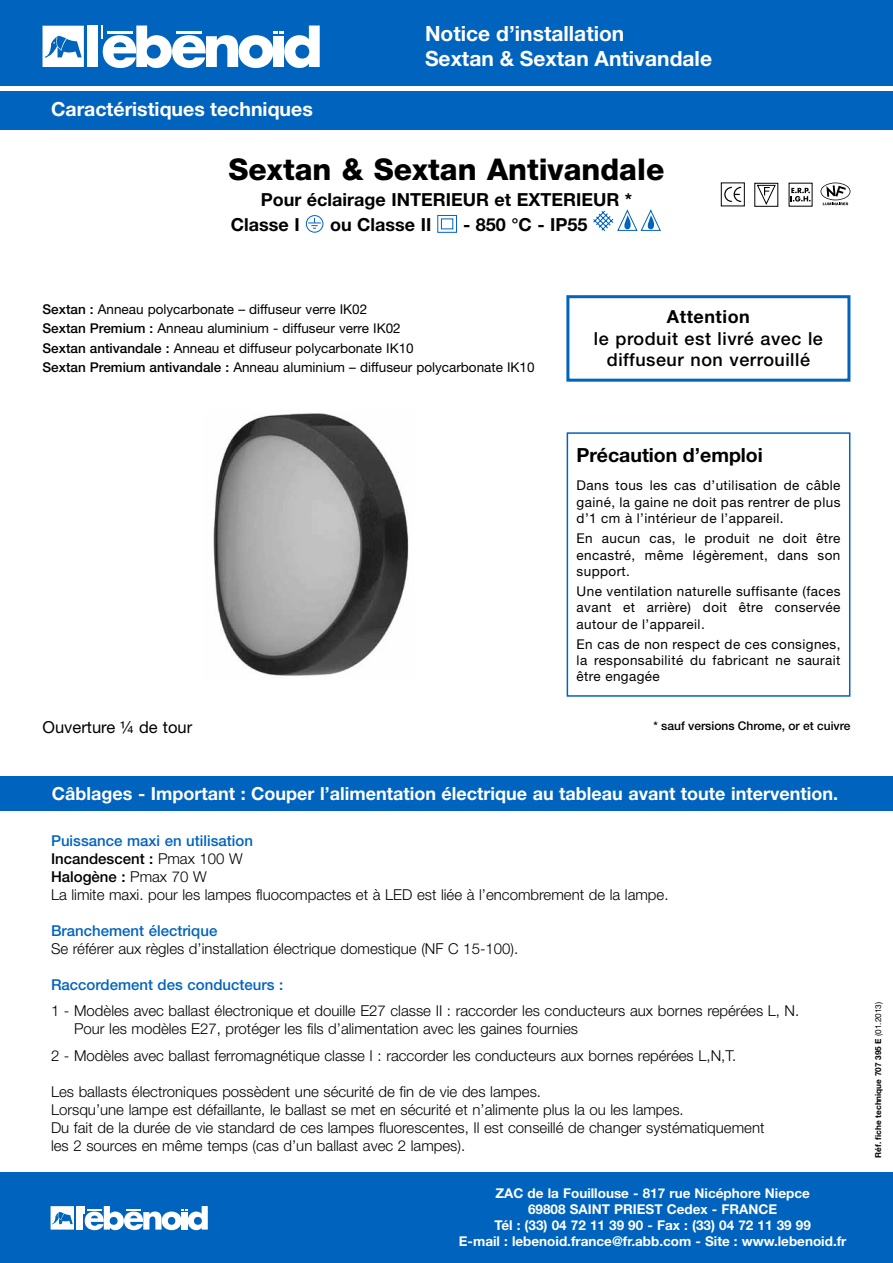
<style>
.page{position:relative;width:893px;height:1263px;background:#fff}
.page>*{position:absolute;margin:0;border:0;box-sizing:border-box;transform-origin:0 0}
.t1{font:800 30px "Helvetica Neue LT Std";color:#000}
.t2{font:700 21px/25.5px "Helvetica Neue LT Std";color:#fff}
.t3{font:700 19.5px "Helvetica Neue LT Std";color:#fff}
.t4{font:700 19.5px "Helvetica Neue LT Std";color:#000}
.t5{font:700 18px "Helvetica Neue LT Std";color:#fff}
.t6{font:700 18px/25.5px "Helvetica Neue LT Std";color:#000}
.t7{font:500 18px/21.6px "Helvetica Neue LT Std";letter-spacing:.03em;color:#000;text-align:center}
.t8{font:700 18px "Helvetica Neue LT Std";letter-spacing:.03em;color:#000}
.t9{font:16.5px "Helvetica Neue LT Std";color:#000}
.t10{font:300 15px/18px "Helvetica Neue LT Std";color:#000}
.t11{font:500 15px "Helvetica Neue LT Std";color:#0063bd}
.t12{font:13.5px/16.2px "Helvetica Neue LT Std";letter-spacing:.03em;color:#000;text-align:justify}
.t13{font:13.5px/19.5px "Helvetica Neue LT Std";color:#000}
.t14{font:700 13.5px/16.2px "Helvetica Neue LT Std";color:#fff;text-align:center}
.t15{font:500 12px "Helvetica Neue LT Std";color:#000}
.t16{font:700 8.25px "Helvetica Neue LT Std";color:#000}
.s1{font-weight:500}
.s2{font-weight:500;color:#0063bd}
.s3{font-weight:400}
</style>
<div class="page">
<div style="left:0;top:0;width:893px;height:85px;background:#0063bd"></div>
<div style="left:0;top:91px;width:893px;height:39px;background:#0063bd"></div>
<div style="left:0;top:776px;width:893px;height:34px;background:#0063bd"></div>
<div style="left:0;top:1173px;width:893px;height:90px;background:#0063bd"></div>
<svg style="left:43px;top:26px;width:41px;height:41px"></svg>
<div style="left:87px;top:26px;width:11px;height:41px;background:#fff"></div>
<svg style="left:101px;top:26px;width:219px;height:42px"></svg>
<svg style="left:51px;top:1206px;width:23px;height:23px"></svg>
<div style="left:76px;top:1206px;width:6px;height:23px;background:#fff"></div>
<svg style="left:84px;top:1206px;width:124px;height:24px"></svg>
<div style="left:306px;top:215px;width:17px;height:18px;border:1px solid #0063bd;border-radius:50%"></div>
<svg style="left:308px;top:218px;width:13px;height:11px"></svg>
<svg style="left:437px;top:215px;width:20px;height:18px"></svg>
<svg style="left:593px;top:210px;width:67px;height:21px"></svg>
<img style="left:213px;top:413px;width:196px;height:263px">
<div style="left:567px;top:432px;width:283px;height:265px;border:2px solid #0063bd"></div>
<svg style="left:820px;top:183px;width:30px;height:22px"></svg>
<svg style="left:788px;top:182px;width:25px;height:25px"></svg>
<div style="left:789px;top:183px;width:23px;height:23px;background:#fff"></div>
<svg style="left:791px;top:188px;width:20px;height:14px"></svg>
<svg style="left:754px;top:182px;width:25px;height:25px"></svg>
<div style="left:755px;top:183px;width:23px;height:23px;background:#fff"></div>
<div style="left:754px;top:183px;width:24px;height:24px;border:1px solid #000"></div>
<svg style="left:757px;top:185px;width:19px;height:20px"></svg>
<svg style="left:720px;top:182px;width:25px;height:25px"></svg>
<div style="left:721px;top:183px;width:23px;height:23px;background:#fff"></div>
<div style="left:721px;top:183px;width:24px;height:23px;border:1px solid #000"></div>
<svg style="left:724px;top:186px;width:18px;height:16px"></svg>
<div style="left:566px;top:295px;width:284px;height:87px;border:3px solid #0063bd"></div>
<h3 class="t3" style="left:51px;top:97px;width:263px">Caractéristiques techniques</h3>
<h2 class="t2" style="left:425px;top:20px;width:289px">Notice d’installation<br>Sextan &amp; Sextan Antivandale</h2>
<h1 class="t1" style="left:229px;top:152px;width:437px">Sextan &amp; Sextan Antivandale</h1>
<p class="t6" style="left:231px;top:186px;width:403px;text-indent:30px">Pour éclairage INTERIEUR et EXTERIEUR *<br>Classe I</p>
<p class="t6" style="left:330px;top:212px;width:103px">ou Classe II</p>
<p class="t6" style="left:463px;top:212px;width:126px">- 850 °C - IP55</p>
<p class="t13" style="left:43px;top:299px;width:494px"><span class="s1">Sextan :</span> Anneau polycarbonate – diffuseur verre IK02<br><span class="s1">Sextan Premium :</span> Anneau aluminium - diffuseur verre IK02<br><span class="s1">Sextan antivandale :</span> Anneau et diffuseur polycarbonate IK10<br><span class="s1">Sextan Premium antivandale :</span> Anneau aluminium – diffuseur polycarbonate IK10</p>
<p class="t8" style="left:667px;top:306px;width:84px">Attention</p>
<p class="t7" style="left:594px;top:327px;width:230px">le produit est livré avec le diffuseur non verrouillé</p>
<p class="t9" style="left:43px;top:717px;width:151px">Ouverture ¼ de tour</p>
<h3 class="t4" style="left:577px;top:442px;width:188px">Précaution d’emploi</h3>
<p class="t12" style="left:577px;top:477px;width:265px">Dans tous les cas d’utilisation de câble gainé, la gaine ne doit pas rentrer de plus d’1 cm à l’intérieur de l’appareil.</p>
<p class="t12" style="left:577px;top:530px;width:265px">En aucun cas, le produit ne doit être encastré, même légèrement, dans son support.</p>
<p class="t12" style="left:577px;top:583px;width:265px">Une ventilation naturelle suffisante (faces avant et arrière) doit être conservée autour de l’appareil.</p>
<p class="t12" style="left:577px;top:636px;width:265px">En cas de non respect de ces consignes, la responsabilité du fabricant ne saurait être engagée</p>
<p class="t15" style="left:653px;top:718px;width:198px">* sauf versions Chrome, or et cuivre</p>
<p class="t5" style="left:52px;top:782px;width:788px">Câblages - Important : Couper l’alimentation électrique au tableau avant toute intervention.</p>
<p class="t10" style="left:51px;top:831px;width:619px"><span class="s2">Puissance maxi en utilisation<br></span><span class="s1">Incandescent :</span> Pmax 100 W<br><span class="s1">Halogène :</span> Pmax 70 W<br>La limite maxi. pour les lampes fluocompactes et à LED est liée à l’encombrement de la lampe.</p>
<p class="t11" style="left:51px;top:921px;width:168px">Branchement électrique</p>
<p class="t10" style="left:51px;top:939px;width:469px">Se référer aux règles d’installation électrique domestique (NF C 15-100).</p>
<p class="t11" style="left:51px;top:975px;width:234px">Raccordement des conducteurs :</p>
<p class="t10" style="left:74px;top:1001px;width:727px;text-indent:-23px">1 - Modèles avec ballast électronique et douille E27 classe II : raccorder les conducteurs aux bornes repérées L, N.<br>Pour les modèles E27, protéger les fils d’alimentation avec les gaines fournies</p>
<p class="t10" style="left:51px;top:1046px;width:687px">2 - Modèles avec ballast ferromagnétique classe I : raccorder les conducteurs aux bornes repérées L,N,T.</p>
<p class="t10" style="left:51px;top:1082px;width:715px">Les ballasts électroniques possèdent une sécurité de fin de vie des lampes.<br>Lorsqu’une lampe est défaillante, le ballast se met en sécurité et n’alimente plus la ou les lampes.<br>Du fait de la durée de vie standard de ces lampes fluorescentes, Il est conseillé de changer systématiquement les 2 sources en même temps (cas d’un ballast avec 2 lampes).</p>
<p class="t14" style="left:459px;top:1184px;width:389px">ZAC de la Fouillouse - 817 rue Nicéphore Niepce<br>69808 SAINT PRIEST Cedex - FRANCE<br>Tél : (33) 04 72 11 39 90 - Fax : (33) 04 72 11 39 99<br>E-mail : lebenoid.france@fr.abb.com - Site : www.lebenoid.fr</p>
<p class="t16" style="left:873px;top:1158px;width:158px;rotate:-90deg">Réf. fiche technique 707 395 E <span class="s3">(01.2013)</span></p>
</div>
